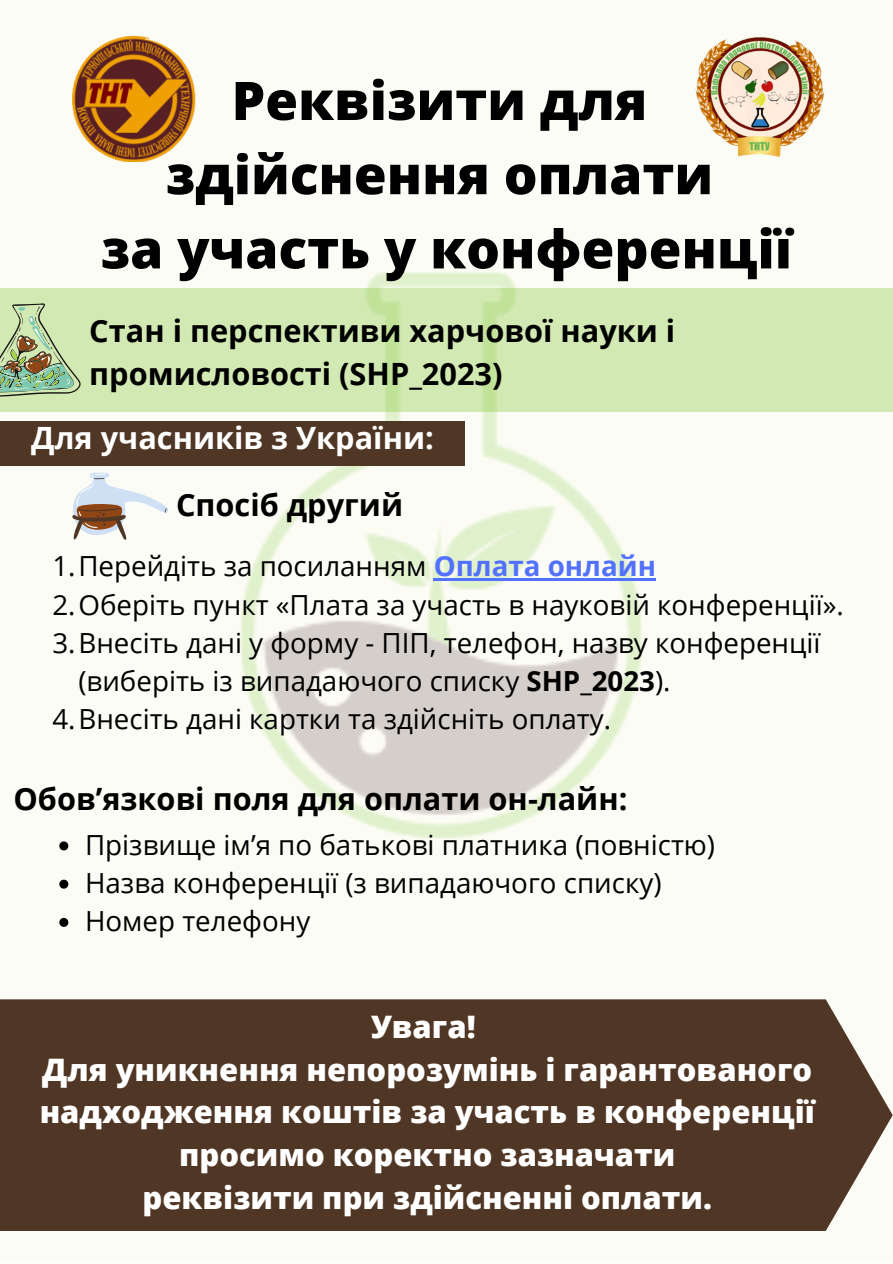
<style>
.page{position:relative;width:893px;height:1264px;background:#fff}
.page>*{position:absolute;margin:0;border:0;box-sizing:border-box;transform-origin:0 0}
.t1{font:800 53.25px "Open Sans";color:#000}
.t2{font:800 31.05px/42.8px "Open Sans";color:#fff;text-align:center}
.t3{font:700 30.75px/42.8px "Open Sans";color:#000}
.t4{font:700 30.75px "Open Sans";color:#fff}
.t5{font:27.75px/38.2px "Open Sans";color:#000}
.s1{font-weight:700;color:#5271ff}
.s2{font-weight:700}
</style>
<div class="page">
<img style="left:0;top:36px;width:827px;height:1195px">
<div style="left:0;top:421px;width:464px;height:44px;background:#503625"></div>
<hr style="left:433px;top:578px;width:223px;height:3px;background:#5271ff">
<img style="left:72px;top:37px;width:157px;height:125px">
<img style="left:693px;top:36px;width:133px;height:125px">
<div style="left:0;top:999px;width:892px;height:231px;background:#503625"></div>
<div style="left:0;top:288px;width:892px;height:124px;background:#d2e9b3"></div>
<svg style="left:0;top:303px;width:81px;height:94px"></svg>
<svg style="left:72px;top:472px;width:96px;height:68px"></svg>
<svg style="left:59px;top:841px;width:9px;height:9px"></svg>
<svg style="left:59px;top:879px;width:9px;height:9px"></svg>
<svg style="left:59px;top:917px;width:9px;height:9px"></svg>
<p class="t1" style="left:231px;top:63px;width:417px">Реквізити для</p>
<p class="t1" style="left:166px;top:137px;width:549px">здійснення оплати</p>
<p class="t1" style="left:101px;top:211px;width:692px">за участь у конференції</p>
<p class="t3" style="left:89px;top:309px;width:587px">Cтан і перспективи харчової науки і промисловості (SHP_2023)</p>
<p class="t4" style="left:31px;top:416px;width:404px">Для учасників з України:</p>
<p class="t3" style="left:176px;top:483px;width:228px">Спосіб другий</p>
<p class="t5" style="left:52px;top:546px;width:605px">1.Перейдіть за посиланням <span class="s1">Оплата онлайн</span></p>
<p class="t5" style="left:52px;top:585px;width:792px">2.Оберіть пункт «Плата за участь в науковій конференції».</p>
<p class="t5" style="left:78px;top:623px;width:743px;text-indent:-26px">3.Внесіть дані у форму - ПІП, телефон, назву конференції (виберіть із випадаючого списку <span class="s2">SHP_2023</span>).</p>
<p class="t5" style="left:52px;top:699px;width:560px">4.Внесіть дані картки та здійсніть оплату.</p>
<p class="t3" style="left:13px;top:776px;width:615px">Обов’язкові поля для оплати он-лайн:</p>
<p class="t5" style="left:85px;top:825px;width:631px">Прізвище ім’я по батькові платника (повністю)</p>
<p class="t5" style="left:85px;top:863px;width:578px">Назва конференції (з випадаючого списку)</p>
<p class="t5" style="left:85px;top:901px;width:227px">Номер телефону</p>
<p class="t2" style="left:371px;top:1004px;width:106px">Увага!</p>
<p class="t2" style="left:40px;top:1047px;width:776px">Для уникнення непорозумінь і гарантованого надходження коштів за участь в конференції просимо коректно зазначати</p>
<p class="t2" style="left:142px;top:1175px;width:571px">реквізити при здійсненні оплати.</p>
</div>
